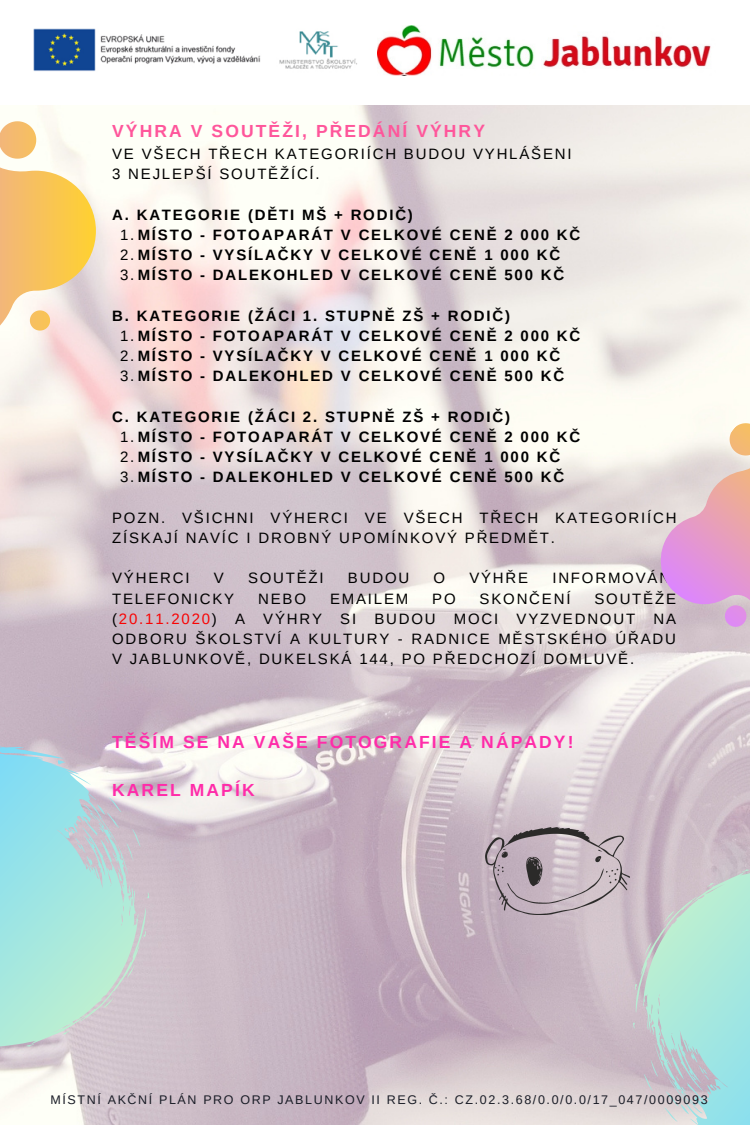
<style>
.page{position:relative;width:750px;height:1125px;background:#fff}
.page>*{position:absolute;margin:0;border:0;box-sizing:border-box;transform-origin:0 0}
.t1{font:700 17.5px "Arimo";letter-spacing:.12em;color:#ff2ca9}
.t2{font:700 17.5px "Arimo";letter-spacing:.12em;color:#ff569b}
.t3{font:700 15px/20.2px "Arimo";letter-spacing:.12em;color:#000}
.t4{font:15px/20.2px "Arimo";letter-spacing:.12em;color:#000}
.t5{font:12.5px "Arimo";letter-spacing:.13em;color:#191c26}
.s1{font-weight:400}
.s2{color:#f80404}
</style>
<div class="page">
<img style="left:0;top:106px;width:750px;height:1019px">
<img style="left:33px;top:28px;width:324px;height:43px">
<img style="left:377px;top:26px;width:334px;height:49px">
<svg style="left:574px;top:807px;width:176px;height:318px;background:#c0cdcf"></svg>
<img style="left:486px;top:828px;width:143px;height:87px">
<svg style="left:0;top:121px;width:96px;height:229px"></svg>
<svg style="left:642px;top:388px;width:108px;height:292px"></svg>
<svg style="left:0;top:689px;width:210px;height:420px;background:#c3d0d4"></svg>
<p class="t2" style="left:112px;top:121px;width:374px">VÝHRA V SOUTĚŽI, PŘEDÁNÍ VÝHRY</p>
<p class="t4" style="left:112px;top:144px;width:461px">VE VŠECH TŘECH KATEGORIÍCH BUDOU VYHLÁŠENI<br>3 NEJLEPŠÍ SOUTĚŽÍCÍ.</p>
<p class="t3" style="left:112px;top:204px;width:302px">A. KATEGORIE (DĚTI MŠ + RODIČ)</p>
<p class="t3" style="left:120px;top:225px;width:462px"><span class="s1">1.</span>MÍSTO - FOTOAPARÁT V CELKOVÉ CENĚ 2 000 KČ<br><span class="s1">2.</span>MÍSTO - VYSÍLAČKY V CELKOVÉ CENĚ 1 000 KČ<br><span class="s1">3.</span>MÍSTO - DALEKOHLED V CELKOVÉ CENĚ 500 KČ</p>
<p class="t3" style="left:112px;top:305px;width:399px">B. KATEGORIE (ŽÁCI 1. STUPNĚ ZŠ + RODIČ)</p>
<p class="t3" style="left:120px;top:326px;width:462px"><span class="s1">1.</span>MÍSTO - FOTOAPARÁT V CELKOVÉ CENĚ 2 000 KČ<br><span class="s1">2.</span>MÍSTO - VYSÍLAČKY V CELKOVÉ CENĚ 1 000 KČ<br><span class="s1">3.</span>MÍSTO - DALEKOHLED V CELKOVÉ CENĚ 500 KČ</p>
<p class="t3" style="left:112px;top:406px;width:399px">C. KATEGORIE (ŽÁCI 2. STUPNĚ ZŠ + RODIČ)</p>
<p class="t3" style="left:120px;top:427px;width:462px"><span class="s1">1.</span>MÍSTO - FOTOAPARÁT V CELKOVÉ CENĚ 2 000 KČ<br><span class="s1">2.</span>MÍSTO - VYSÍLAČKY V CELKOVÉ CENĚ 1 000 KČ<br><span class="s1">3.</span>MÍSTO - DALEKOHLED V CELKOVÉ CENĚ 500 KČ</p>
<p class="t4" style="left:112px;top:508px;width:566px">POZN. VŠICHNI VÝHERCI VE VŠECH TŘECH KATEGORIÍCH<br>ZÍSKAJÍ NAVÍC I DROBNÝ UPOMÍNKOVÝ PŘEDMĚT.</p>
<p class="t4" style="left:112px;top:568px;width:79px">VÝHERCI</p>
<p class="t4" style="left:214px;top:568px;width:11px">V</p>
<p class="t4" style="left:248px;top:568px;width:77px">SOUTĚŽI</p>
<p class="t4" style="left:348px;top:568px;width:63px">BUDOU</p>
<p class="t4" style="left:433px;top:568px;width:13px">O</p>
<p class="t4" style="left:469px;top:568px;width:60px">VÝHŘE</p>
<p class="t4" style="left:552px;top:568px;width:125px">INFORMOVÁNI</p>
<p class="t4" style="left:112px;top:588px;width:124px">TELEFONICKY</p>
<p class="t4" style="left:258px;top:588px;width:49px">NEBO</p>
<p class="t4" style="left:330px;top:588px;width:80px">EMAILEM</p>
<p class="t4" style="left:432px;top:588px;width:25px">PO</p>
<p class="t4" style="left:480px;top:588px;width:92px">SKONČENÍ</p>
<p class="t4" style="left:112px;top:588px;width:565px;text-align:justify;text-indent:482px">SOUTĚŽE (<span class="s2">20.11.2020</span>) A VÝHRY SI BUDOU MOCI VYZVEDNOUT NA ODBORU ŠKOLSTVÍ A KULTURY - RADNICE MĚSTSKÉHO ÚŘADU V JABLUNKOVĚ, DUKELSKÁ 144, PO PŘEDCHOZÍ DOMLUVĚ.</p>
<p class="t1" style="left:112px;top:732px;width:463px">TĚŠÍM SE NA VAŠE FOTOGRAFIE A NÁPADY!</p>
<p class="t1" style="left:112px;top:780px;width:144px">KAREL MAPÍK</p>
<p class="t5" style="left:51px;top:1093px;width:659px">MÍSTNÍ AKČNÍ PLÁN PRO ORP JABLUNKOV II REG. Č.: CZ.02.3.68/0.0/0.0/17_047/0009093</p>
</div>
